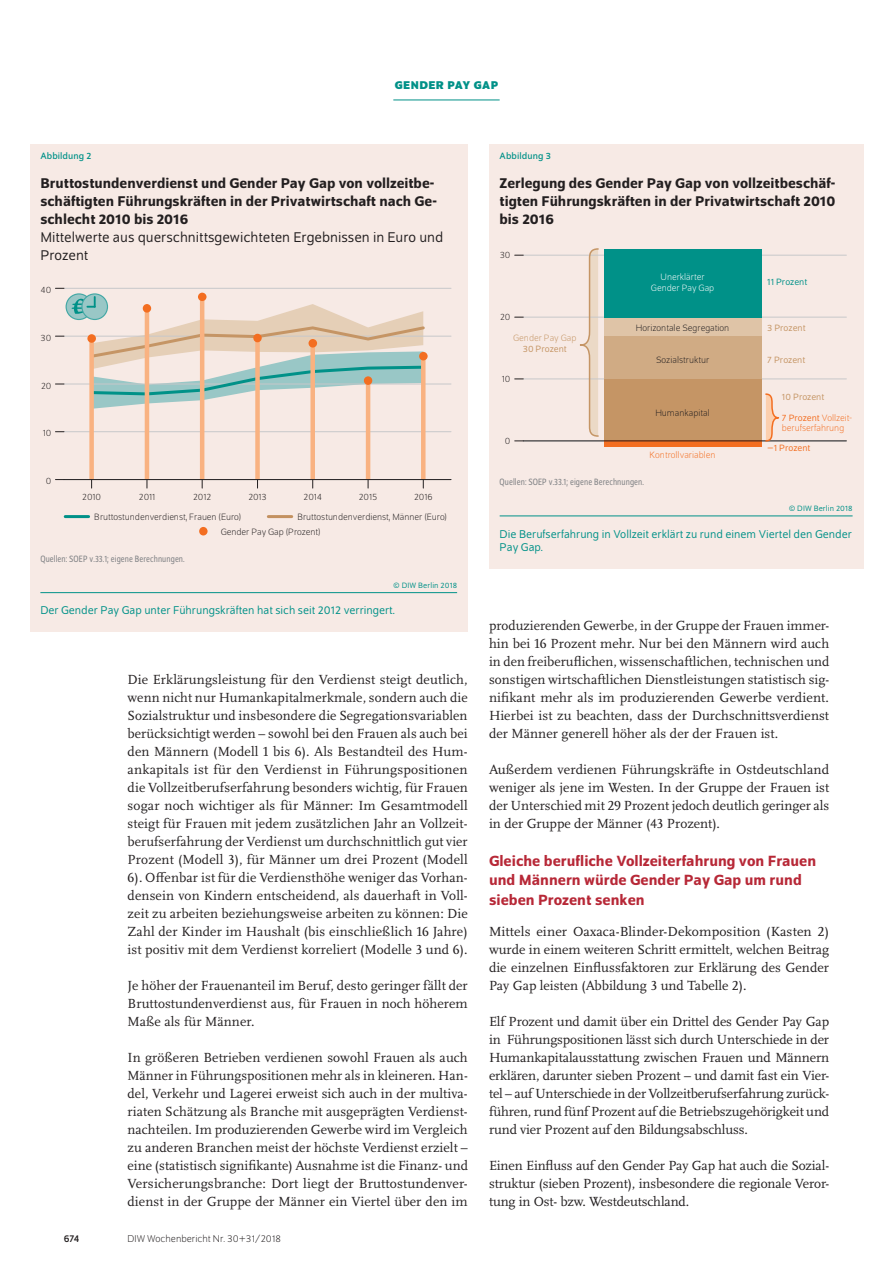
<style>
.page{position:relative;width:893px;height:1263px;background:#fff}
.page>*{position:absolute;margin:0;border:0;box-sizing:border-box;transform-origin:0 0}
.t1{font:500 15.75px/19.5px "Schumpeter";color:#b72837}
.t2{font:500 15px/18px "Schumpeter";color:#231f20}
.t3{font:15px/18px "Schumpeter Blond";color:#231f20}
.t4{font:13.8px/18px "Scala Pro";color:#231f20;text-align:justify}
.t5{font:12px/13.5px "Schumpeter Blond";color:#009188}
.t6{font:700 12px "Schumpeter";color:#009188}
.t7{font:300 10.5px "Schumpeter";color:#231f20}
.t8{font:10.5px "Schumpeter";color:#231f20}
.t9{font:300 9.75px/14.7px "Schumpeter";color:#231f20}
.t10{font:semi-condensed 9.75px "Schumpeter Blond";letter-spacing:.01em;color:#808285}
.t11{font:300 9.75px/10.5px "Schumpeter";color:#f36e21}
.t12{font:9.75px "Schumpeter Blond";color:#c59565}
.t13{font:300 9.75px/10.5px "Schumpeter";color:#fff;text-align:center}
.t14{font:9.75px "Schumpeter";letter-spacing:.01em;color:#009188}
.t15{font:300 9.75px "Schumpeter";color:#c59565}
.t16{font:9.75px "Schumpeter Blond";color:#009188}
.t17{font:9.75px "Schumpeter Blond";color:#f36e21}
.t18{font:8.25px "Schumpeter Blond";letter-spacing:.01em;color:#009188}
.s1{font-family:"Schumpeter Blond";font-weight:400}
</style>
<div class="page">
<hr style="left:393px;top:100px;width:107px;height:1px;background:#009188">
<div style="left:30px;top:144px;width:438px;height:487px;background:#f7eae5"></div>
<hr style="left:65px;top:515px;width:24px;height:3px;background:#009188">
<hr style="left:268px;top:515px;width:24px;height:3px;background:#c39160">
<hr style="left:64px;top:431px;width:387px;height:1px;background:#c7c8ca">
<hr style="left:64px;top:384px;width:387px;height:1px;background:#c7c8ca">
<hr style="left:64px;top:336px;width:387px;height:1px;background:#c7c8ca">
<hr style="left:64px;top:288px;width:387px;height:1px;background:#c7c8ca">
<div style="left:89px;top:338px;width:5px;height:142px;background:#f9b281"></div>
<hr style="left:145px;top:308px;width:4px;height:172px;background:#f9b281">
<hr style="left:200px;top:297px;width:4px;height:183px;background:#f9b281">
<div style="left:255px;top:338px;width:5px;height:142px;background:#f9b281"></div>
<div style="left:310px;top:343px;width:5px;height:137px;background:#f9b281"></div>
<hr style="left:366px;top:380px;width:4px;height:100px;background:#f9b281">
<div style="left:421px;top:356px;width:5px;height:124px;background:#f9b281"></div>
<hr style="left:64px;top:479px;width:387px;height:1px;background:#231f20">
<div style="left:199px;top:527px;width:9px;height:8px;background:#f36e21;border-radius:50%"></div>
<div style="left:198px;top:293px;width:9px;height:8px;background:#f36e21;border-radius:50%"></div>
<svg style="left:66px;top:293px;width:26px;height:27px"></svg>
<div style="left:67px;top:294px;width:24px;height:25px;background:#99c7c6;border-radius:50%"></div>
<svg style="left:81px;top:293px;width:27px;height:27px"></svg>
<svg style="left:83px;top:294px;width:24px;height:25px"></svg>
<svg style="left:72px;top:296px;width:355px;height:113px"></svg>
<hr style="left:40px;top:592px;width:417px;height:1px;background:#009188">
<div style="left:489px;top:144px;width:374px;height:424px;background:#f7eae5"></div>
<hr style="left:523px;top:379px;width:323px;height:1px;background:#c7c8ca">
<hr style="left:523px;top:317px;width:323px;height:1px;background:#c7c8ca">
<hr style="left:523px;top:255px;width:323px;height:1px;background:#c7c8ca">
<div style="left:604px;top:379px;width:157px;height:62px;background:#c59565"></div>
<div style="left:604px;top:336px;width:157px;height:43px;background:#d0ab84"></div>
<div style="left:604px;top:317px;width:157px;height:19px;background:#dfc4a7"></div>
<div style="left:604px;top:441px;width:157px;height:6px;background:#f36e21"></div>
<hr style="left:523px;top:441px;width:323px;height:1px;background:#231f20">
<svg style="left:579px;top:248px;width:21px;height:189px"></svg>
<div style="left:604px;top:249px;width:157px;height:68px;background:#009188"></div>
<svg style="left:764px;top:393px;width:16px;height:49px"></svg>
<hr style="left:500px;top:515px;width:353px;height:1px;background:#009188">
<p class="t6" style="left:395px;top:79px;width:18px">GENDER</p>
<p class="t6" style="left:448px;top:79px;width:44px">PAY GAP</p>
<p class="t14" style="left:40px;top:151px;width:53px">Abbildung 2</p>
<p class="t2" style="left:40px;top:174px;width:398px">Bruttostundenverdienst und Gender Pay Gap von vollzeitbe&shy;schäftigten Führungskräften in der Privatwirtschaft nach Ge&shy;schlecht 2010 bis 2016</p>
<p class="t3" style="left:40px;top:229px;width:404px">Mittelwerte aus querschnittsgewichteten Ergebnissen in Euro und<br>Prozent</p>
<p class="t9" style="left:41px;top:283px;width:12px">40</p>
<p class="t9" style="left:41px;top:331px;width:12px">30</p>
<p class="t9" style="left:41px;top:378px;width:12px">20</p>
<p class="t9" style="left:43px;top:426px;width:10px">10</p>
<p class="t9" style="left:46px;top:474px;width:7px">0</p>
<p class="t9" style="left:82px;top:490px;width:20px">2010</p>
<p class="t9" style="left:139px;top:490px;width:18px">2011</p>
<p class="t9" style="left:193px;top:490px;width:20px">2012</p>
<p class="t9" style="left:248px;top:490px;width:20px">2013</p>
<p class="t9" style="left:304px;top:490px;width:20px">2014</p>
<p class="t9" style="left:359px;top:490px;width:20px">2015</p>
<p class="t9" style="left:414px;top:490px;width:20px">2016</p>
<p class="t9" style="left:94px;top:510px;width:149px">Bruttostundenverdienst, Frauen (Euro)</p>
<p class="t9" style="left:221px;top:510px;width:228px;text-indent:77px">Bruttostundenverdienst, Männer (Euro)<br>Gender Pay Gap (Prozent)</p>
<p class="t10" style="left:40px;top:554px;width:146px">Quellen: SOEP v.33.1; eigene Berechnungen.</p>
<p class="t18" style="left:393px;top:581px;width:65px">© DIW Berlin 2018</p>
<p class="t5" style="left:40px;top:604px;width:356px">Der Gender Pay Gap unter Führungskräften hat sich seit 2012 verringert.</p>
<p class="t4" style="left:128px;top:670px;width:342px">Die Erklärungsleistung für den Verdienst steigt deutlich, wenn nicht nur Humankapitalmerkmale, sondern auch die Sozialstruktur und insbesondere die Segregationsvariablen berücksichtigt werden – sowohl bei den Frauen als auch bei den Männern (Modell 1 bis 6). Als Bestandteil des Hum&shy;ankapitals ist für den Verdienst in Führungspositionen die Vollzeitberufserfahrung besonders wichtig, für Frauen sogar noch wichtiger als für Männer: Im Gesamtmodell steigt für Frauen mit jedem zusätzlichen Jahr an Vollzeit&shy;berufserfahrung der Verdienst um durchschnittlich gut vier Prozent (Modell 3), für Männer um drei Prozent (Modell 6). Offenbar ist für die Verdiensthöhe weniger das Vorhan&shy;densein von Kindern entscheidend, als dauerhaft in Voll&shy;zeit zu arbeiten beziehungsweise arbeiten zu können: Die Zahl der Kinder im Haushalt (bis einschließlich 16 Jahre) ist positiv mit dem Verdienst korreliert (Modelle 3 und 6).</p>
<p class="t4" style="left:128px;top:976px;width:342px">Je höher der Frauenanteil im Beruf, desto geringer fällt der Bruttostundenverdienst aus, für Frauen in noch höherem Maße als für Männer.</p>
<p class="t4" style="left:128px;top:1048px;width:342px">In größeren Betrieben verdienen sowohl Frauen als auch Männer in Führungspositionen mehr als in kleineren. Han&shy;del, Verkehr und Lagerei erweist sich auch in der multiva&shy;riaten Schätzung als Branche mit ausgeprägten Verdienst&shy;nachteilen. Im produzierenden Gewerbe wird im Vergleich zu anderen Branchen meist der höchste Verdienst erzielt – eine (statistisch signifikante) Ausnahme ist die Finanz- und Versicherungsbranche: Dort liegt der Bruttostundenver&shy;dienst in der Gruppe der Männer ein Viertel über den im</p>
<p class="t8" style="left:64px;top:1233px;width:17px">674</p>
<p class="t7" style="left:128px;top:1234px;width:155px">DIW Wochenbericht Nr. 30+31/2018</p>
<p class="t14" style="left:500px;top:151px;width:53px">Abbildung 3</p>
<p class="t2" style="left:500px;top:174px;width:337px;text-align:justify">Zerlegung des Gender Pay Gap von vollzeitbeschäf&shy;tigten Führungskräften in der Privatwirtschaft 2010 bis 2016</p>
<p class="t9" style="left:500px;top:248px;width:12px">30</p>
<p class="t9" style="left:500px;top:310px;width:12px">20</p>
<p class="t15" style="left:513px;top:334px;width:65px">Gender Pay Gap</p>
<p class="t12" style="left:523px;top:344px;width:45px">30 Prozent</p>
<p class="t9" style="left:502px;top:372px;width:10px">10</p>
<p class="t9" style="left:505px;top:434px;width:7px">0</p>
<p class="t13" style="left:651px;top:272px;width:65px">Unerklärter<br>Gender Pay Gap</p>
<p class="t9" style="left:636px;top:321px;width:95px">Horizontale Segregation</p>
<p class="t9" style="left:656px;top:353px;width:55px">Sozialstruktur</p>
<p class="t9" style="left:655px;top:406px;width:56px">Humankapital</p>
<p class="t11" style="left:650px;top:449px;width:68px">Kontrollvariablen</p>
<p class="t10" style="left:500px;top:477px;width:146px">Quellen: SOEP v.33.1; eigene Berechnungen.</p>
<p class="t16" style="left:767px;top:277px;width:42px">11 Prozent</p>
<p class="t12" style="left:767px;top:323px;width:40px">3 Prozent</p>
<p class="t12" style="left:767px;top:355px;width:40px">7 Prozent</p>
<p class="t12" style="left:782px;top:392px;width:44px">10 Prozent</p>
<p class="t11" style="left:782px;top:413px;width:72px"><span class="s1">7 Prozent</span> Vollzeit&shy;berufserfahrung</p>
<p class="t17" style="left:767px;top:443px;width:45px">−1 Prozent</p>
<p class="t18" style="left:789px;top:505px;width:65px">© DIW Berlin 2018</p>
<p class="t5" style="left:500px;top:527px;width:354px">Die Berufserfahrung in Vollzeit erklärt zu rund einem Viertel den Gender<br>Pay Gap.</p>
<p class="t4" style="left:489px;top:616px;width:342px">produzierenden Gewerbe, in der Gruppe der Frauen immer&shy;hin bei 16 Prozent mehr. Nur bei den Männern wird auch in den freiberuflichen, wissenschaftlichen, technischen und sonstigen wirtschaftlichen Dienstleistungen statistisch sig&shy;nifikant mehr als im produzierenden Gewerbe verdient.<br>Hierbei ist zu beachten, dass der Durchschnittsverdienst der Männer generell höher als der der Frauen ist.</p>
<p class="t4" style="left:489px;top:760px;width:342px">Außerdem verdienen Führungskräfte in Ostdeutschland weniger als jene im Westen. In der Gruppe der Frauen ist der Unterschied mit 29 Prozent jedoch deutlich geringer als in der Gruppe der Männer (43 Prozent).</p>
<p class="t1" style="left:489px;top:851px;width:329px">Gleiche berufliche Vollzeiterfahrung von Frauen und Männern würde Gender Pay Gap um rund sieben Prozent senken</p>
<p class="t4" style="left:489px;top:922px;width:342px">Mittels einer Oaxaca-Blinder-Dekomposition (Kasten 2) wurde in einem weiteren Schritt ermittelt, welchen Beitrag die einzelnen Einflussfaktoren zur Erklärung des Gender Pay Gap leisten (Abbildung 3 und Tabelle 2).</p>
<p class="t4" style="left:489px;top:1012px;width:342px">Elf Prozent und damit über ein Drittel des Gender Pay Gap in Führungspositionen lässt sich durch Unterschiede in der Humankapitalausstattung zwischen Frauen und Männern erklären, darunter sieben Prozent – und damit fast ein Vier&shy;tel – auf Unterschiede in der Vollzeitberufserfahrung zurück&shy;führen, rund fünf Prozent auf die Betriebszugehörigkeit und rund vier Prozent auf den Bildungsabschluss.</p>
<p class="t4" style="left:489px;top:1156px;width:342px">Einen Einfluss auf den Gender Pay Gap hat auch die Sozial&shy;struktur (sieben Prozent), insbesondere die regionale Veror&shy;tung in Ost- bzw. Westdeutschland.</p>
</div>
